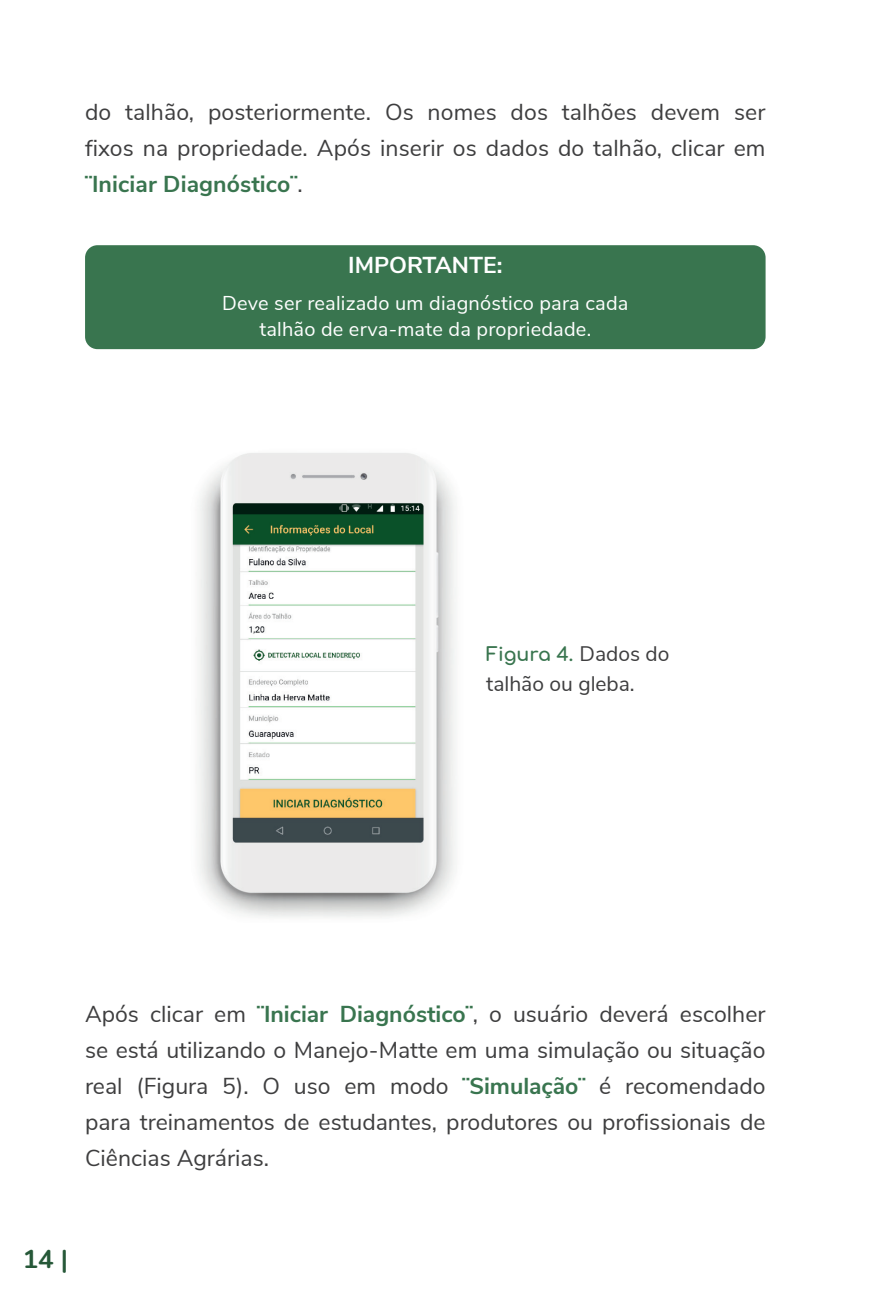
<style>
.page{position:relative;width:879px;height:1304px;background:#fff}
.page>*{position:absolute;margin:0;border:0;box-sizing:border-box;transform-origin:0 0}
.t1{font:700 26px "Nunito";color:#265838}
.t2{font:23px/36px "Nunito Sans";color:#3e3e3f;text-align:justify}
.t3{font:700 23px "Nunito Sans";color:#fff}
.t4{font:21px "Nunito Sans";color:#3e3e3f}
.t5{font:20px/26px "Nunito Sans";letter-spacing:.01em;color:#fff;text-align:center}
.t6{font:700 19px "Comfortaa";color:#39754f}
.s1{font-weight:700;color:#39754f}
.s2{font-family:"Nunito Sans";font-weight:400;font-size:21px;color:#3e3e3f}
</style>
<div class="page">
<img style="left:199px;top:453px;width:257px;height:465px">
<div style="left:85px;top:245px;width:680px;height:104px;background:#39754f;border-radius:12px"></div>
<p class="t2" style="left:85px;top:92px;width:682px">do talhão, posteriormente. Os nomes dos talhões devem ser fixos na propriedade. Após inserir os dados do talhão, clicar em <span class="s1">¨Iniciar Diagnóstico¨</span>.</p>
<p class="t3" style="left:348px;top:248px;width:156px">IMPORTANTE:</p>
<p class="t5" style="left:222px;top:289px;width:408px">Deve ser realizado um diagnóstico para cada talhão de erva-mate da propriedade.</p>
<p class="t6" style="left:486px;top:637px;width:185px">Figura 4. <span class="s2">Dados do</span></p>
<p class="t4" style="left:486px;top:668px;width:150px">talhão ou gleba.</p>
<p class="t2" style="left:85px;top:995px;width:682px">Após clicar em <span class="s1">¨Iniciar Diagnóstico¨</span>, o usuário deverá escolher se está utilizando o Manejo-Matte em uma simulação ou situação real (Figura 5). O uso em modo <span class="s1">¨Simulação¨</span> é recomendado para treinamentos de estudantes, produtores ou profissionais de Ciências Agrárias.</p>
<p class="t1" style="left:23px;top:1240px;width:47px">14 |</p>
</div>
